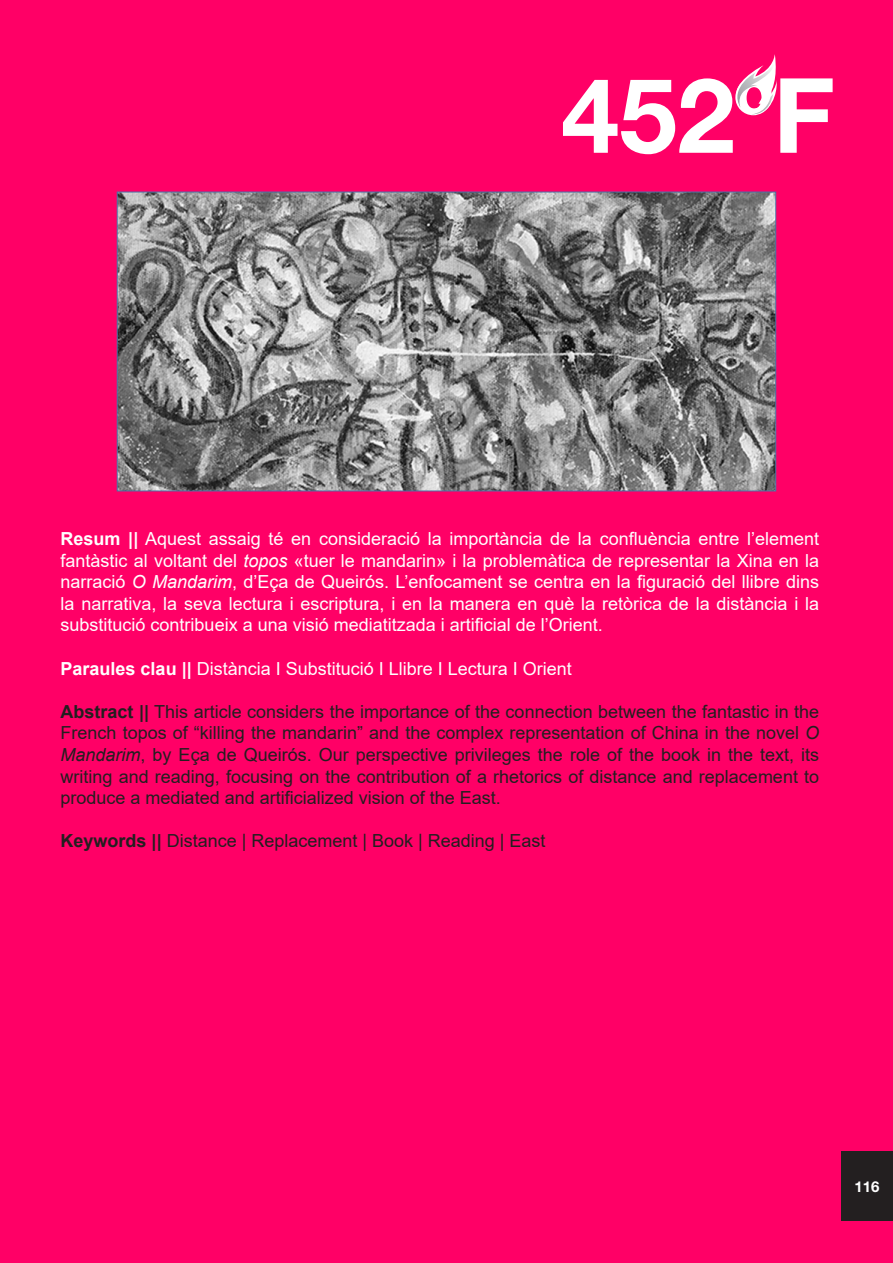
<style>
.page{position:relative;width:893px;height:1263px;background:#f06}
.page>*{position:absolute;margin:0;border:0;box-sizing:border-box;transform-origin:0 0}
.t1{font:700 104.1px "Helvetica Neue";color:#fff}
.t2{font:18px/21.6px "Arial";color:#fff;text-align:justify}
.t3{font:18px/21.6px "Arial";color:#231f20;text-align:justify}
.t4{font:700 15px "Helvetica Neue";color:#fff}
.s1{font-weight:700}
.s2{font-style:italic}
</style>
<div class="page">
<div style="left:841px;top:1151px;width:52px;height:70px;background:#231f20"></div>
<svg style="left:728px;top:54px;width:51px;height:61px"></svg>
<img style="left:119px;top:194px;width:655px;height:295px">
<h1 class="t1" style="left:561px;top:51px;width:275px">452ºF</h1>
<p class="t2" style="left:61px;top:528px;width:760px"><span class="s1">Resum ||</span> Aquest assaig té en consideració la importància de la confluència entre l’element fantàstic al voltant del <span class="s2">topos</span> «tuer le mandarin» i la problemàtica de representar la Xina en la narració <span class="s2">O Mandarim</span>, d’Eça de Queirós. L’enfocament se centra en la figuració del llibre dins la narrativa, la seva lectura i escriptura, i en la manera en què la retòrica de la distància i la substitució contribueix a una visió mediatitzada i artificial de l’Orient.</p>
<p class="t2" style="left:61px;top:658px;width:513px"><span class="s1">Paraules clau ||</span> Distància I Substitució I Llibre I Lectura I Orient</p>
<p class="t3" style="left:61px;top:701px;width:760px"><span class="s1">Abstract ||</span> This article considers the importance of the connection between the fantastic in the French topos of “killing the mandarin” and the complex representation of China in the novel <span class="s2">O Mandarim</span>, by Eça de Queirós. Our perspective privileges the role of the book in the text, its writing and reading, focusing on the contribution of a rhetorics of distance and replacement to produce a mediated and artificialized vision of the East.</p>
<p class="t3" style="left:61px;top:830px;width:486px"><span class="s1">Keywords ||</span> Distance | Replacement | Book | Reading | East</p>
<p class="t4" style="left:854px;top:1177px;width:27px">116</p>
</div>
